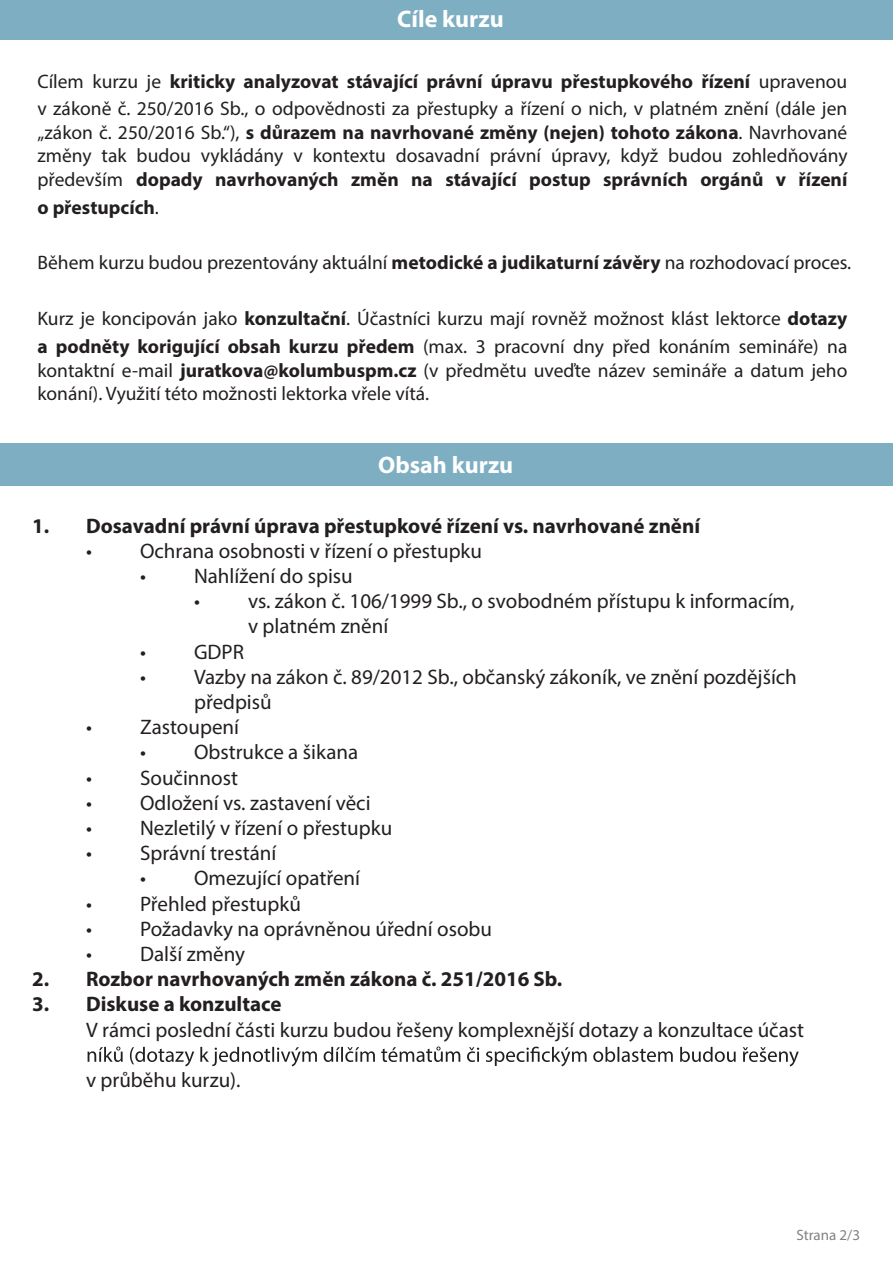
<style>
.page{position:relative;width:893px;height:1263px;background:#fff}
.page>*{position:absolute;margin:0;border:0;box-sizing:border-box;transform-origin:0 0}
.t1{font:700 24px "Myriad Pro";color:#fff}
.t2{font:21px/25.2px "Myriad Pro";color:#231f20}
.t3{font:700 21px "Myriad Pro";color:#231f20}
.t4{font:19.5px/23.4px "Myriad Pro";color:#231f20}
.t5{font:700 19.5px "Myriad Pro";color:#231f20}
.t6{font:15px "Myriad Pro";color:#808285}
.s1{font-weight:700}
.s2{font-weight:400}
</style>
<div class="page">
<div style="left:0;top:443px;width:893px;height:42px;background:#7eaec2"></div>
<svg style="left:88px;top:1046px;width:711px;height:20px"></svg>
<div style="left:0;top:0;width:893px;height:39px;background:#7eaec2"></div>
<p class="t1" style="left:397px;top:3px;width:108px">Cíle kurzu</p>
<p class="t4" style="left:37px;top:67px;width:811px;line-height:27.9px">Cílem kurzu je <span class="s1">kriticky analyzovat stávající právní úpravu přestupkového řízení</span> upravenou v zákoně č. 250/2016 Sb., o odpovědnosti za přestupky a řízení o nich, v platném znění (dále jen</p>
<p class="t4" style="left:37px;top:120px;width:812px;text-align:justify">„zákon č. 250/2016 Sb.“), <span class="s1">s důrazem na navrhované změny (nejen) tohoto zákona</span>. Navrhované změny tak budou vykládány v kontextu dosavadní právní úpravy, když budou zohledňovány především <span class="s1">dopady navrhovaných změn na stávající postup správních orgánů v řízení</span></p>
<p class="t5" style="left:37px;top:194px;width:123px">o přestupcích<span class="s2">.</span></p>
<p class="t4" style="left:37px;top:251px;width:815px">Během kurzu budou prezentovány aktuální <span class="s1">metodické a judikaturní závěry</span> na rozhodovací proces.</p>
<p class="t4" style="left:37px;top:304px;width:811px;line-height:27.9px">Kurz je koncipován jako <span class="s1">konzultační</span>. Účastníci kurzu mají rovněž možnost klást lektorce <span class="s1">dotazy a podněty korigující obsah kurzu předem</span> (max. 3 pracovní dny před konáním semináře) na</p>
<p class="t4" style="left:37px;top:358px;width:811px">kontaktní e-mail <span class="s1">juratkova@kolumbuspm.cz</span> (v předmětu uveďte název semináře a datum jeho konání). Využití této možnosti lektorka vřele vítá.</p>
<p class="t1" style="left:378px;top:449px;width:137px">Obsah kurzu</p>
<p class="t3" style="left:32px;top:512px;width:670px">1. Dosavadní právní úprava přestupkové řízení vs. navrhované znění</p>
<p class="t2" style="left:86px;top:538px;width:398px">• Ochrana osobnosti v řízení o přestupku</p>
<p class="t2" style="left:140px;top:563px;width:214px">• Nahlížení do spisu</p>
<p class="t2" style="left:248px;top:588px;width:548px;text-indent:-54px">• vs. zákon č. 106/1999 Sb., o svobodném přístupu k informacím, v platném znění</p>
<p class="t2" style="left:140px;top:638px;width:106px">• GDPR</p>
<p class="t2" style="left:194px;top:664px;width:604px;text-indent:-54px">• Vazby na zákon č. 89/2012 Sb., občanský zákoník, ve znění pozdějších předpisů</p>
<p class="t2" style="left:86px;top:714px;width:155px">• Zastoupení</p>
<p class="t2" style="left:140px;top:739px;width:220px">• Obstrukce a šikana</p>
<p class="t2" style="left:86px;top:764px;width:153px">• Součinnost</p>
<p class="t2" style="left:86px;top:790px;width:286px">• Odložení vs. zastavení věci</p>
<p class="t2" style="left:86px;top:815px;width:308px">• Nezletilý v řízení o přestupku</p>
<p class="t2" style="left:86px;top:840px;width:192px">• Správní trestání</p>
<p class="t2" style="left:140px;top:865px;width:222px">• Omezující opatření</p>
<p class="t2" style="left:86px;top:890px;width:216px">• Přehled přestupků</p>
<p class="t2" style="left:86px;top:916px;width:407px">• Požadavky na oprávněnou úřední osobu</p>
<p class="t2" style="left:86px;top:941px;width:161px">• Další změny</p>
<p class="t3" style="left:32px;top:965px;width:532px">2. Rozbor navrhovaných změn zákona č. 251/2016 Sb.</p>
<p class="t3" style="left:32px;top:990px;width:251px">3. Diskuse a konzultace</p>
<p class="t2" style="left:86px;top:1016px;width:719px">V rámci poslední části kurzu budou řešeny komplexnější dotazy a konzultace účast</p>
<p class="t2" style="left:86px;top:1067px;width:156px">v průběhu kurzu).</p>
<p class="t6" style="left:796px;top:1225px;width:65px">Strana 2/3</p>
</div>
